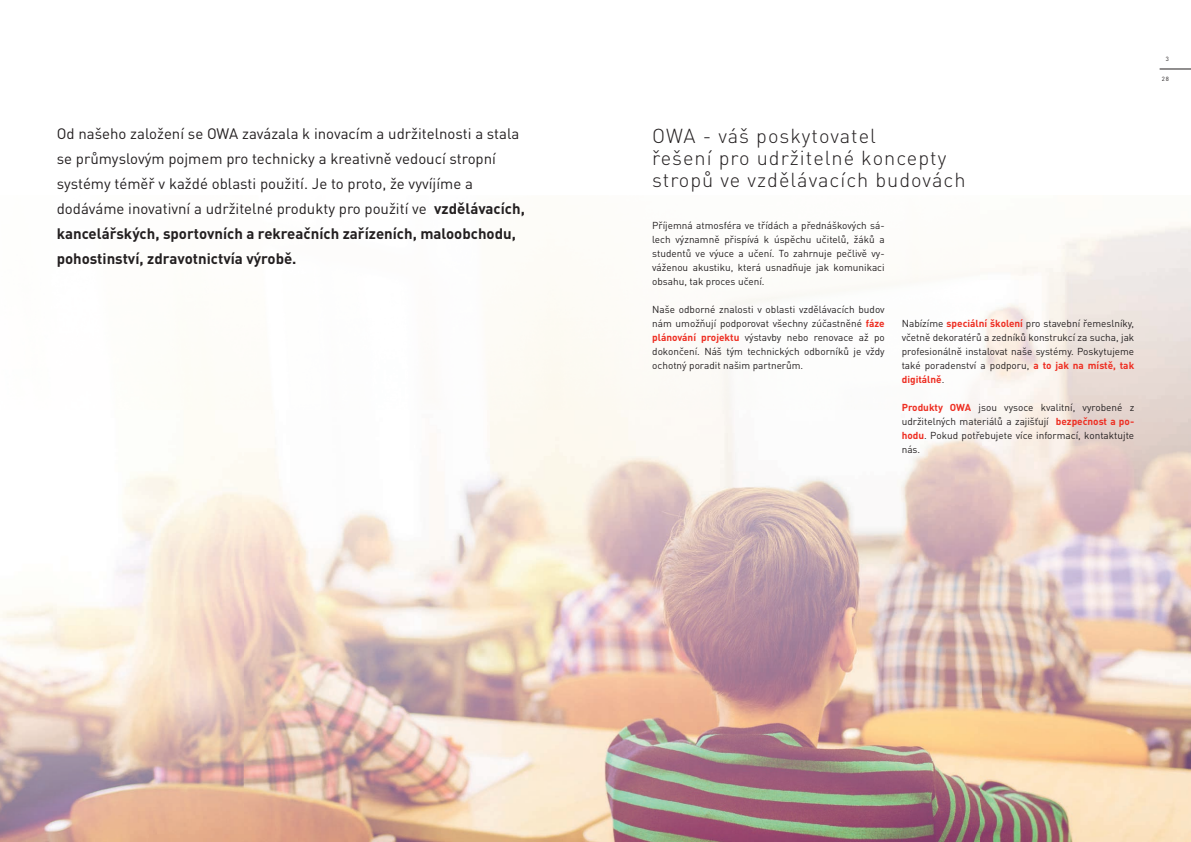
<style>
.page{position:relative;width:1191px;height:842px;background:#fff}
.page>*{position:absolute;margin:0;border:0;box-sizing:border-box;transform-origin:0 0}
.t1{font:300 20px/22px "DIN Pro";letter-spacing:.05em;color:#231f20}
.t2{font:15px/25px "DIN Pro";color:#231f20}
.t3{font:10px/14px "DIN Pro";color:#231f20;text-align:justify}
.t4{font:6px "DIN Pro";color:#231f20}
.s1{font-weight:700}
.s2{font-weight:700;color:#ee2e22}
</style>
<div class="page">
<img style="left:0;top:224px;width:1191px;height:618px">
<hr style="left:1159px;top:69px;width:32px;height:1px;background:#231f20">
<p class="t2" style="left:57px;top:120px;width:469px">Od našeho založení se OWA zavázala k inovacím a udržitelnosti a stala se průmyslovým pojmem pro technicky a kreativně vedoucí stropní systémy téměř v každé oblasti použití. Je to proto, že vyvíjíme a dodáváme inovativní a udržitelné produkty pro použití ve <span class="s1">vzdělávacích, kancelářských, sportovních a rekreačních zařízeních, maloobchodu, pohostinství, zdravotnictvía výrobě.</span></p>
<h1 class="t1" style="left:652px;top:124px;width:315px">OWA - váš poskytovatel<br>řešení pro udržitelné koncepty stropů ve vzdělávacích budovách</h1>
<p class="t3" style="left:652px;top:218px;width:234px">Příjemná atmosféra ve třídách a přednáškových sá&shy;lech významně přispívá k úspěchu učitelů, žáků a studentů ve výuce a učení. To zahrnuje pečlivě vy&shy;váženou akustiku, která usnadňuje jak komunikaci obsahu, tak proces učení.</p>
<p class="t3" style="left:652px;top:302px;width:234px">Naše odborné znalosti v oblasti vzdělávacích budov nám umožňují podporovat všechny zúčastněné <span class="s2">fáze plánování projektu</span> výstavby nebo renovace až po dokončení. Náš tým technických odborníků je vždy ochotný poradit našim partnerům.</p>
<p class="t3" style="left:901px;top:316px;width:234px">Nabízíme <span class="s2">speciální školení</span> pro stavební řemeslníky, včetně dekoratérů a zedníků konstrukcí za sucha, jak profesionálně instalovat naše systémy. Poskytujeme také poradenství a podporu, <span class="s2">a to jak na místě, tak digitálně</span>.</p>
<p class="t3" style="left:901px;top:400px;width:234px"><span class="s2">Produkty OWA</span> jsou vysoce kvalitní, vyrobené z udržitelných materiálů a zajišťují <span class="s2">bezpečnost a po&shy;hodu</span>. Pokud potřebujete více informací, kontaktujte nás.</p>
<p class="t4" style="left:1165px;top:55px;width:5px">3</p>
<p class="t4" style="left:1162px;top:75px;width:8px">28</p>
</div>
